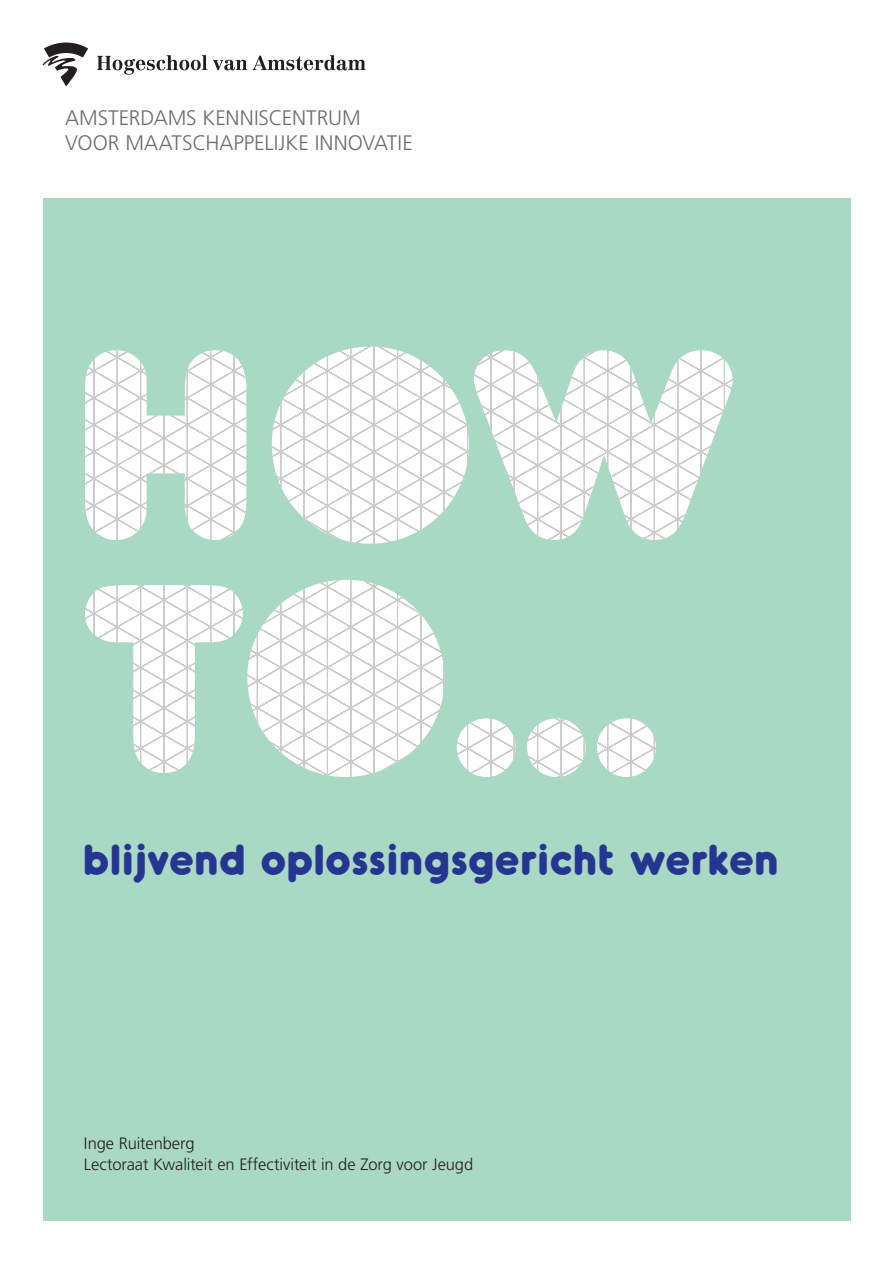
<style>
.page{position:relative;width:893px;height:1263px;background:#fff}
.page>*{position:absolute;margin:0;border:0;box-sizing:border-box;transform-origin:0 0}
.t1{font:700 46.5px "Oduda";letter-spacing:.03em;color:#253690}
.kopje_kapitaal_blauw{font:300 21px "Frutiger LT Std";color:#6c6d70}
.plat{font:300 16.5px "Frutiger LT Std";letter-spacing:-.005em;color:#231f20}
</style>
<div class="page">
<div style="left:43px;top:198px;width:807px;height:1022px;background:#a9d8c4"></div>
<svg style="left:85px;top:347px;width:648px;height:430px"></svg>
<svg style="left:97px;top:55px;width:269px;height:20px"></svg>
<svg style="left:43px;top:43px;width:45px;height:43px"></svg>
<p class="kopje_kapitaal_blauw" style="left:65px;top:105px;width:297px">AMSTERDAMS KENNISCENTRUM</p>
<p class="kopje_kapitaal_blauw" style="left:65px;top:131px;width:349px">VOOR MAATSCHAPPELIJKE INNOVATIE</p>
<p class="t1" style="left:84px;top:841px;width:695px">blijvend oplossingsgericht werken</p>
<p class="plat" style="left:84px;top:1134px;width:112px">Inge Ruitenberg</p>
<p class="plat" style="left:84px;top:1155px;width:391px">Lectoraat Kwaliteit en Effectiviteit in de Zorg voor Jeugd</p>
</div>
